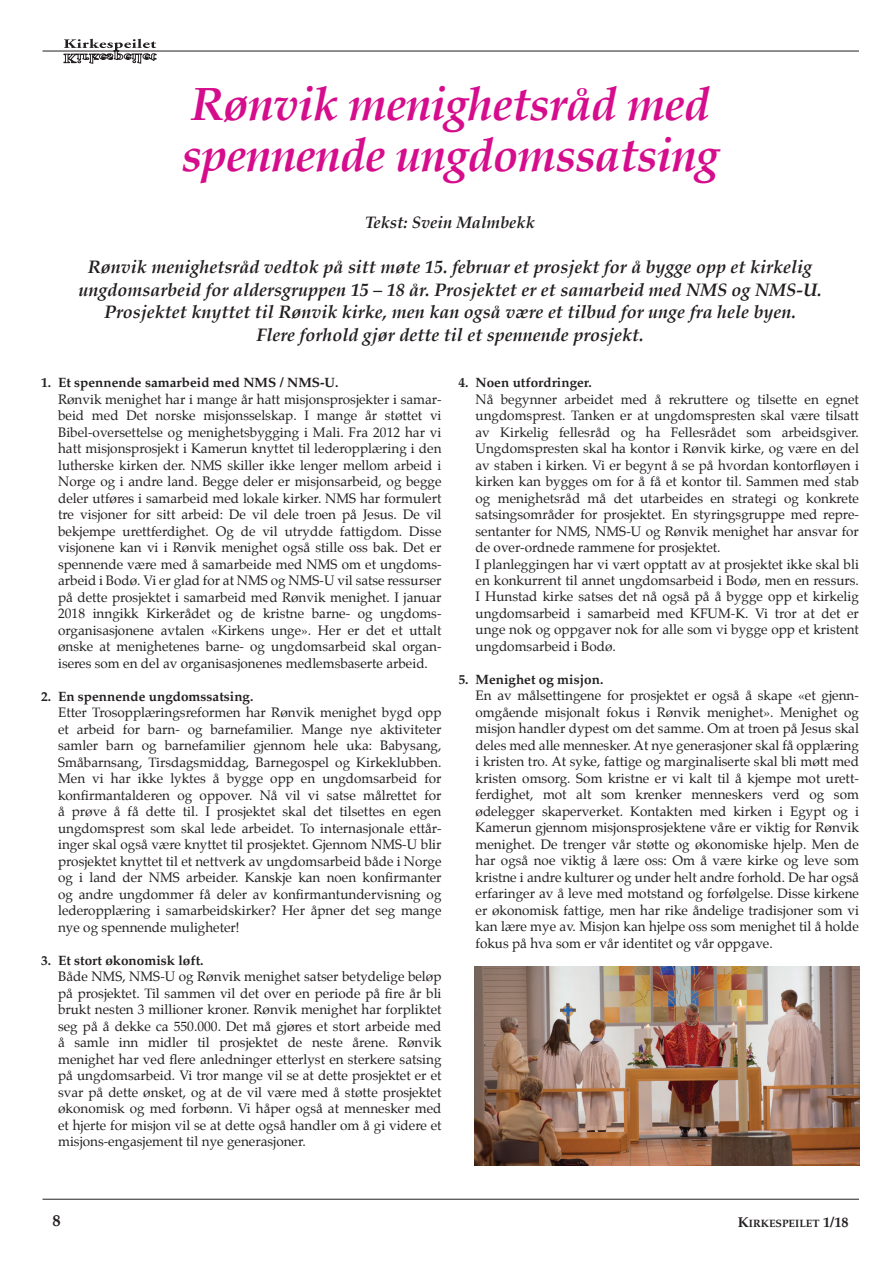
<style>
.page{position:relative;width:893px;height:1263px;background:#fff}
.page>*{position:absolute;margin:0;border:0;box-sizing:border-box;transform-origin:0 0}
.t1{font:italic 700 46.5px/51px "Palatino";letter-spacing:-.02em;color:#d50d8c}
.t2{font:italic 700 18px/22.5px "Palatino";color:#231f20;text-align:center}
.t3{font:italic 700 16.5px "Palatino";color:#231f20}
.t4{font:700 16.5px "Palatino";color:#231f20}
.t5{font:13.5px/16.5px "Palatino";color:#231f20;text-align:justify}
.t6{font:700 13.5px "Palatino";color:#231f20}
.t7{font:700 10.65px "Palatino";color:#231f20}
.s1{font-size:14.25px}
</style>
<div class="page">
<hr style="left:43px;top:1199px;width:816px;height:1px;background:#231f20">
<hr style="left:43px;top:51px;width:816px;height:1px;background:#231f20">
<svg style="left:64px;top:38px;width:92px;height:26px"></svg>
<img style="left:475px;top:966px;width:384px;height:199px">
<h1 class="t1" style="left:181px;top:83px;width:539px">Rønvik menighetsråd med spennende ungdomssatsing</h1>
<p class="t3" style="left:365px;top:213px;width:171px">Tekst: Svein Malmbekk</p>
<p class="t2" style="left:78px;top:258px;width:745px">Rønvik menighetsråd vedtok på sitt møte 15. februar et prosjekt for å bygge opp et kirkelig ungdomsarbeid for aldersgruppen 15 – 18 år. Prosjektet er et samarbeid med NMS og NMS-U.<br>Prosjektet knyttet til Rønvik kirke, men kan også være et tilbud for unge fra hele byen.<br>Flere forhold gjør dette til et spennende prosjekt.</p>
<p class="t6" style="left:41px;top:375px;width:299px">1. Et spennende samarbeid med NMS / NMS-U.</p>
<p class="t5" style="left:58px;top:392px;width:385px">Rønvik menighet har i mange år hatt misjonsprosjekter i samar&shy;beid med Det norske misjonsselskap. I mange år støttet vi Bibel-oversettelse og menighetsbygging i Mali. Fra 2012 har vi hatt misjonsprosjekt i Kamerun knyttet til lederopplæring i den lutherske kirken der. NMS skiller ikke lenger mellom arbeid i Norge og i andre land. Begge deler er misjonsarbeid, og begge deler utføres i samarbeid med lokale kirker. NMS har formulert tre visjoner for sitt arbeid: De vil dele troen på Jesus. De vil bekjempe urettferdighet. Og de vil utrydde fattigdom. Disse visjonene kan vi i Rønvik menighet også stille oss bak. Det er spennende være med å samarbeide med NMS om et ungdoms&shy;arbeid i Bodø. Vi er glad for at NMS og NMS-U vil satse ressurser på dette prosjektet i samarbeid med Rønvik menighet. I januar 2018 inngikk Kirkerådet og de kristne barne- og ungdoms&shy;organisasjonene avtalen «Kirkens unge». Her er det et uttalt ønske at menighetenes barne- og ungdomsarbeid skal organ&shy;iseres som en del av organisasjonenes medlemsbaserte arbeid.</p>
<p class="t6" style="left:41px;top:688px;width:214px">2. En spennende ungdomssatsing.</p>
<p class="t5" style="left:58px;top:705px;width:385px">Etter Trosopplæringsreformen har Rønvik menighet bygd opp et arbeid for barn- og barnefamilier. Mange nye aktiviteter samler barn og barnefamilier gjennom hele uka: Babysang, Småbarnsang, Tirsdagsmiddag, Barnegospel og Kirkeklubben.<br>Men vi har ikke lyktes å bygge opp en ungdomsarbeid for konfirmantalderen og oppover. Nå vil vi satse målrettet for å prøve å få dette til. I prosjektet skal det tilsettes en egen ungdomsprest som skal lede arbeidet. To internasjonale ettår&shy;inger skal også være knyttet til prosjektet. Gjennom NMS-U blir prosjektet knyttet til et nettverk av ungdomsarbeid både i Norge og i land der NMS arbeider. Kanskje kan noen konfirmanter og andre ungdommer få deler av konfirmantundervisning og lederopplæring i samarbeidskirker? Her åpner det seg mange nye og spennende muligheter!</p>
<p class="t6" style="left:41px;top:952px;width:164px">3. Et stort økonomisk løft.</p>
<p class="t5" style="left:58px;top:969px;width:385px">Både NMS, NMS-U og Rønvik menighet satser betydelige beløp på prosjektet. Til sammen vil det over en periode på fire år bli brukt nesten 3 millioner kroner. Rønvik menighet har forpliktet seg på å dekke ca 550.000. Det må gjøres et stort arbeide med å samle inn midler til prosjektet de neste årene. Rønvik menighet har ved flere anledninger etterlyst en sterkere satsing på ungdomsarbeid. Vi tror mange vil se at dette prosjektet er et svar på dette ønsket, og at de vil være med å støtte prosjektet økonomisk og med forbønn. Vi håper også at mennesker med et hjerte for misjon vil se at dette også handler om å gi videre et misjons-engasjement til nye generasjoner.</p>
<p class="t6" style="left:459px;top:374px;width:135px">4. Noen utfordringer.</p>
<p class="t5" style="left:476px;top:392px;width:385px;text-align:left">Nå begynner arbeidet med å rekruttere og tilsette en egnet ungdomsprest. Tanken er at ungdomspresten skal være tilsatt av Kirkelig fellesråd og ha Fellesrådet som arbeidsgiver.<br>Ungdomspresten skal ha kontor i Rønvik kirke, og være en del av staben i kirken. Vi er begynt å se på hvordan kontorfløyen i kirken kan bygges om for å få et kontor til. Sammen med stab og menighetsråd må det utarbeides en strategi og konkrete satsingsområder for prosjektet. En styringsgruppe med repre&shy;sentanter for NMS, NMS-U og Rønvik menighet har ansvar for de over-ordnede rammene for prosjektet.<br>I planleggingen har vi vært opptatt av at prosjektet ikke skal bli en konkurrent til annet ungdomsarbeid i Bodø, men en ressurs.<br>I Hunstad kirke satses det nå også på å bygge opp et kirkelig ungdomsarbeid i samarbeid med KFUM-K. Vi tror at det er unge nok og oppgaver nok for alle som vi bygge opp et kristent ungdomsarbeid i Bodø.</p>
<p class="t6" style="left:459px;top:671px;width:146px">5. Menighet og misjon.</p>
<p class="t5" style="left:476px;top:689px;width:385px">En av målsettingene for prosjektet er også å skape «et gjenn&shy;omgående misjonalt fokus i Rønvik menighet». Menighet og misjon handler dypest om det samme. Om at troen på Jesus skal deles med alle mennesker. At nye generasjoner skal få opplæring i kristen tro. At syke, fattige og marginaliserte skal bli møtt med kristen omsorg. Som kristne er vi kalt til å kjempe mot urett&shy;ferdighet, mot alt som krenker menneskers verd og som ødelegger skaperverket. Kontakten med kirken i Egypt og i Kamerun gjennom misjonsprosjektene våre er viktig for Rønvik menighet. De trenger vår støtte og økonomiske hjelp. Men de har også noe viktig å lære oss: Om å være kirke og leve som kristne i andre kulturer og under helt andre forhold. De har også erfaringer av å leve med motstand og forfølgelse. Disse kirkene er økonomisk fattige, men har rike åndelige tradisjoner som vi kan lære mye av. Misjon kan hjelpe oss som menighet til å holde fokus på hva som er vår identitet og vår oppgave.</p>
<p class="t4" style="left:53px;top:1211px;width:10px">8</p>
<p class="t7" style="left:738px;top:1217px;width:112px"><span class="s1">K</span>IRKESPEILET <span class="s1">1/18</span></p>
</div>
